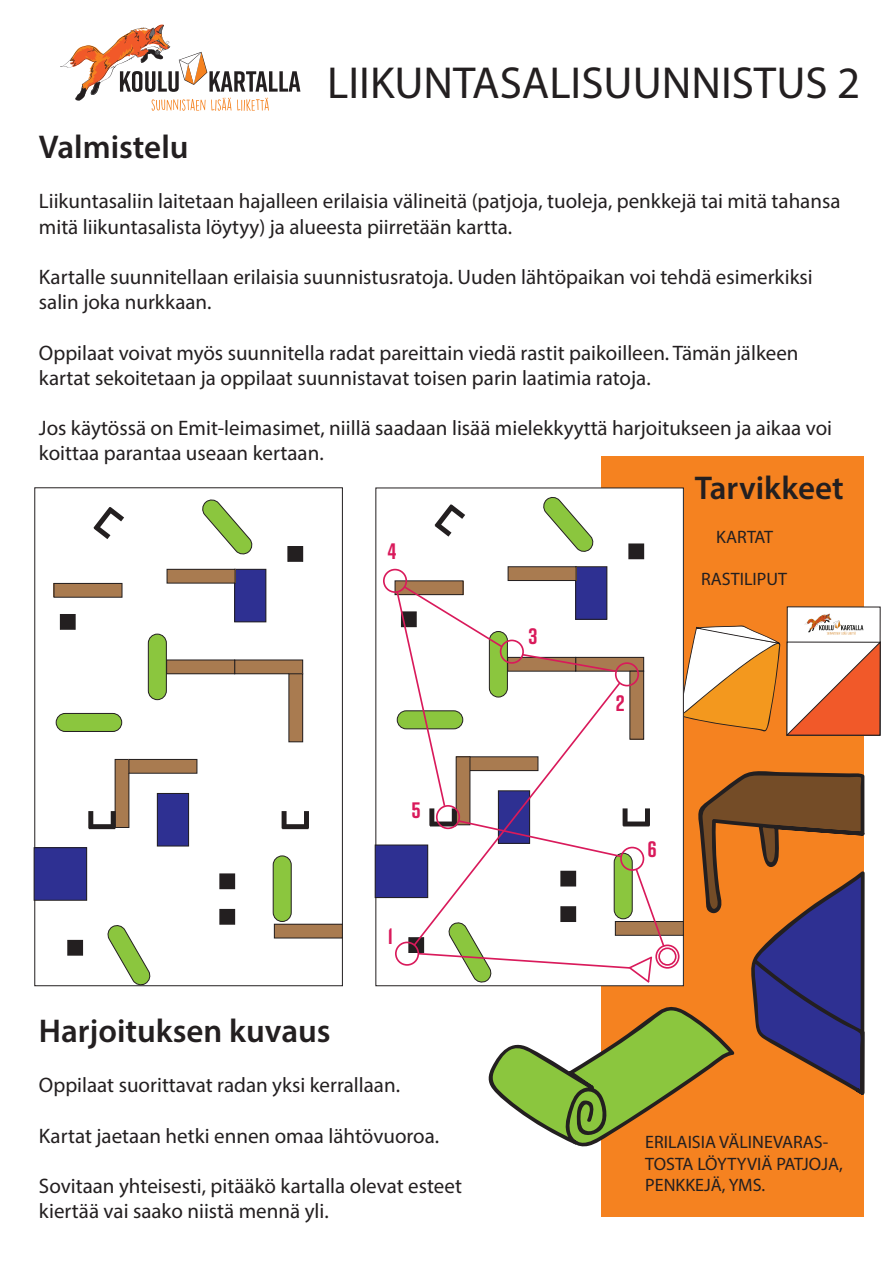
<style>
.page{position:relative;width:893px;height:1263px;background:#fff}
.page>*{position:absolute;margin:0;border:0;box-sizing:border-box;transform-origin:0 0}
.t1{font:45px "Myriad Pro";color:#231f20}
.t2{font:600 33px "Myriad Pro";color:#231f20}
.t3{font:700 22.35px "Rift";color:#d91a5b}
.t4{font:21px/25.2px "Myriad Pro";color:#231f20}
.t5{font:18px/21.6px "Myriad Pro";color:#231f20}
</style>
<div class="page">
<svg style="left:60px;top:24px;width:240px;height:87px"></svg>
<div style="left:601px;top:456px;width:262px;height:761px;background:#f58220"></div>
<div style="left:282px;top:824px;width:26px;height:5px;background:#231f20"></div>
<div style="left:304px;top:811px;width:5px;height:17px;background:#231f20"></div>
<div style="left:282px;top:811px;width:5px;height:17px;background:#231f20"></div>
<div style="left:54px;top:583px;width:68px;height:14px;background:#a97b50"></div>
<div style="left:54px;top:583px;width:68px;height:15px;border:1px solid #231f20"></div>
<div style="left:115px;top:759px;width:14px;height:68px;background:#a97b50"></div>
<div style="left:115px;top:759px;width:14px;height:69px;border:1px solid #231f20"></div>
<div style="left:235px;top:660px;width:68px;height:14px;background:#a97b50"></div>
<div style="left:234px;top:659px;width:69px;height:15px;border:1px solid #231f20"></div>
<div style="left:235px;top:569px;width:31px;height:53px;background:#2e3092"></div>
<div style="left:234px;top:569px;width:32px;height:53px;border:1px solid #231f20"></div>
<div style="left:129px;top:759px;width:68px;height:14px;background:#a97b50"></div>
<div style="left:128px;top:759px;width:69px;height:15px;border:1px solid #231f20"></div>
<div style="left:167px;top:660px;width:68px;height:14px;background:#a97b50"></div>
<div style="left:166px;top:659px;width:69px;height:15px;border:1px solid #231f20"></div>
<div style="left:157px;top:793px;width:32px;height:53px;background:#2e3092"></div>
<div style="left:157px;top:793px;width:32px;height:53px;border:1px solid #231f20"></div>
<div style="left:68px;top:940px;width:15px;height:15px;background:#231f20"></div>
<div style="left:67px;top:940px;width:16px;height:15px;border:1px solid #231f20"></div>
<div style="left:60px;top:614px;width:15px;height:15px;background:#231f20"></div>
<div style="left:60px;top:614px;width:16px;height:16px;border:1px solid #231f20"></div>
<div style="left:288px;top:546px;width:15px;height:15px;background:#231f20"></div>
<div style="left:287px;top:546px;width:16px;height:16px;border:1px solid #231f20"></div>
<div style="left:220px;top:874px;width:15px;height:15px;background:#231f20"></div>
<div style="left:219px;top:873px;width:16px;height:16px;border:1px solid #231f20"></div>
<div style="left:220px;top:909px;width:15px;height:15px;background:#231f20"></div>
<div style="left:219px;top:909px;width:16px;height:16px;border:1px solid #231f20"></div>
<div style="left:89px;top:824px;width:26px;height:5px;background:#231f20"></div>
<div style="left:111px;top:811px;width:5px;height:17px;background:#231f20"></div>
<div style="left:88px;top:811px;width:5px;height:17px;background:#231f20"></div>
<svg style="left:93px;top:507px;width:31px;height:32px"></svg>
<div style="left:167px;top:569px;width:68px;height:14px;background:#a97b50"></div>
<div style="left:167px;top:569px;width:68px;height:14px;border:1px solid #231f20"></div>
<div style="left:289px;top:674px;width:14px;height:68px;background:#a97b50"></div>
<div style="left:288px;top:673px;width:15px;height:69px;border:1px solid #231f20"></div>
<div style="left:274px;top:924px;width:68px;height:14px;background:#a97b50"></div>
<div style="left:274px;top:924px;width:69px;height:14px;border:1px solid #231f20"></div>
<div style="left:56px;top:713px;width:66px;height:18px;background:#8bc63e;border-radius:9px"></div>
<div style="left:56px;top:713px;width:66px;height:19px;border:1px solid #231f20;border-radius:9px"></div>
<svg style="left:106px;top:925px;width:46px;height:61px"></svg>
<div style="left:148px;top:634px;width:18px;height:66px;background:#8bc63e;border-radius:9px"></div>
<div style="left:148px;top:634px;width:19px;height:66px;border:1px solid #231f20;border-radius:9px"></div>
<svg style="left:202px;top:499px;width:51px;height:56px"></svg>
<div style="left:273px;top:856px;width:18px;height:65px;background:#8bc63e;border-radius:9px"></div>
<div style="left:273px;top:855px;width:19px;height:67px;border:1px solid #231f20;border-radius:9px"></div>
<div style="left:34px;top:848px;width:53px;height:52px;background:#2e3092"></div>
<div style="left:34px;top:847px;width:53px;height:54px;border:1px solid #231f20"></div>
<div style="left:376px;top:488px;width:307px;height:498px;background:#fff"></div>
<div style="left:395px;top:581px;width:68px;height:14px;background:#a97b50"></div>
<div style="left:576px;top:567px;width:31px;height:52px;background:#2e3092"></div>
<div style="left:575px;top:566px;width:32px;height:54px;border:1px solid #231f20"></div>
<div style="left:629px;top:544px;width:15px;height:15px;background:#231f20"></div>
<div style="left:628px;top:543px;width:16px;height:16px;border:1px solid #231f20"></div>
<svg style="left:434px;top:504px;width:31px;height:33px"></svg>
<div style="left:508px;top:567px;width:68px;height:13px;background:#a97b50"></div>
<div style="left:508px;top:566px;width:68px;height:15px;border:1px solid #231f20"></div>
<svg style="left:543px;top:497px;width:51px;height:55px"></svg>
<div style="left:375px;top:845px;width:53px;height:52px;background:#2e3092"></div>
<div style="left:375px;top:845px;width:53px;height:53px;border:1px solid #231f20"></div>
<div style="left:383px;top:569px;width:24px;height:24px;border:2px solid #d91a5b;border-radius:50%"></div>
<svg style="left:395px;top:585px;width:485px;height:563px"></svg>
<div style="left:655px;top:944px;width:24px;height:25px;border:2px solid #d91a5b;border-radius:50%"></div>
<div style="left:658px;top:947px;width:19px;height:19px;border:2px solid #d91a5b;border-radius:50%"></div>
<h1 class="t1" style="left:327px;top:56px;width:534px">LIIKUNTASALISUUNNISTUS 2</h1>
<h2 class="t2" style="left:39px;top:126px;width:151px">Valmistelu</h2>
<p class="t4" style="left:39px;top:188px;width:803px">Liikuntasaliin laitetaan hajalleen erilaisia välineitä (patjoja, tuoleja, penkkejä tai mitä tahansa mitä liikuntasalista löytyy) ja alueesta piirretään kartta.</p>
<p class="t4" style="left:39px;top:264px;width:775px">Kartalle suunnitellaan erilaisia suunnistusratoja. Uuden lähtöpaikan voi tehdä esimerkiksi salin joka nurkkaan.</p>
<p class="t4" style="left:39px;top:340px;width:761px">Oppilaat voivat myös suunnitella radat pareittain viedä rastit paikoilleen. Tämän jälkeen kartat sekoitetaan ja oppilaat suunnistavat toisen parin laatimia ratoja.</p>
<p class="t4" style="left:39px;top:415px;width:795px">Jos käytössä on Emit-leimasimet, niillä saadaan lisää mielekkyyttä harjoitukseen ja aikaa voi koittaa parantaa useaan kertaan.</p>
<p class="t3" style="left:388px;top:535px;width:10px">4</p>
<p class="t3" style="left:411px;top:794px;width:11px">5</p>
<p class="t3" style="left:388px;top:920px;width:7px">1</p>
<h2 class="t2" style="left:39px;top:1010px;width:293px">Harjoituksen kuvaus</h2>
<p class="t4" style="left:39px;top:1072px;width:363px">Oppilaat suorittavat radan yksi kerrallaan.</p>
<p class="t4" style="left:39px;top:1123px;width:402px">Kartat jaetaan hetki ennen omaa lähtövuoroa.</p>
<p class="t4" style="left:39px;top:1173px;width:424px">Sovitaan yhteisesti, pitääkö kartalla olevat esteet kiertää vai saako niistä mennä yli.</p>
<p class="t3" style="left:528px;top:621px;width:10px">3</p>
<p class="t3" style="left:616px;top:687px;width:10px">2</p>
<h2 class="t2" style="left:695px;top:467px;width:151px">Tarvikkeet</h2>
<p class="t5" style="left:716px;top:526px;width:58px">KARTAT</p>
<p class="t5" style="left:701px;top:568px;width:87px">RASTILIPUT</p>
<p class="t3" style="left:648px;top:833px;width:11px">6</p>
<p class="t5" style="left:645px;top:1131px;width:199px">ERILAISIA VÄLINEVARAS-<br>TOSTA LÖYTYVIÄ PATJOJA,<br>PENKKEJÄ, YMS.</p>
</div>
